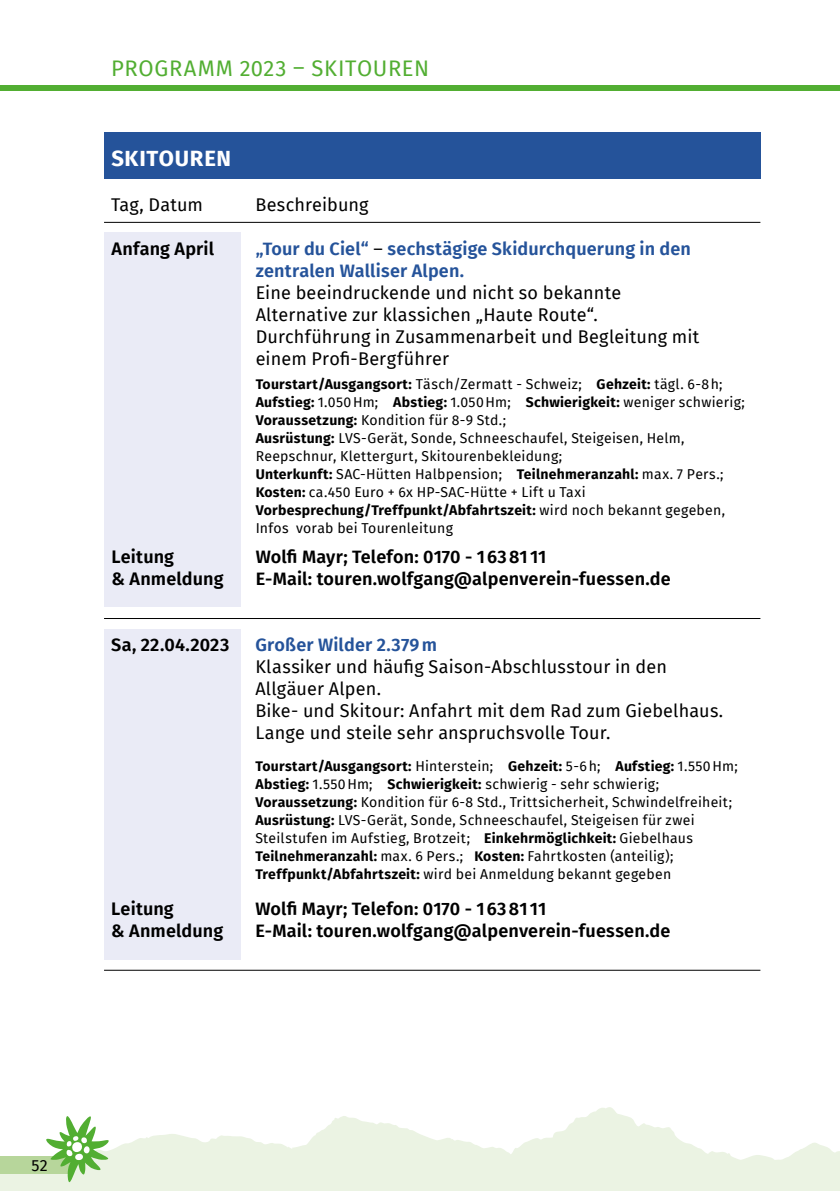
<style>
.page{position:relative;width:840px;height:1191px;background:#fff}
.page>*{position:absolute;margin:0;border:0;box-sizing:border-box;transform-origin:0 0}
.t1{font:22px "Fira Sans";letter-spacing:.03em;color:#52ae32}
.t2{font:700 22px "Fira Sans";letter-spacing:.035em;color:#fff}
.t3{font:18px/22px "Fira Sans";letter-spacing:.01em;color:#000}
.t4{font:600 18px "Fira Sans";letter-spacing:.01em;color:#000}
.t5{font:600 18px/22px "Fira Sans";letter-spacing:.01em;color:#25539a}
.t6{font:16px "Fira Sans";color:#000}
.t7{font:14px/18px "Fira Sans";letter-spacing:.02em;color:#000}
.s1{font-weight:400;color:#000}
.s2{font-weight:700}
</style>
<div class="page">
<svg style="left:0;top:1107px;width:839px;height:84px;fill:#ebf3e3"></svg>
<div style="left:0;top:85px;width:839px;height:6px;background:#52ae32"></div>
<div style="left:0;top:1156px;width:73px;height:17px;background:#b7d69b"></div>
<svg style="left:46px;top:1115px;width:63px;height:67px"></svg>
<div style="left:104px;top:233px;width:137px;height:374px;background:#eaebf6"></div>
<div style="left:104px;top:132px;width:656px;height:46px;background:#25539a"></div>
<hr style="left:104px;top:222px;width:656px;height:1px;background:#000">
<hr style="left:104px;top:618px;width:656px;height:1px;background:#000">
<hr style="left:104px;top:970px;width:656px;height:1px;background:#000">
<div style="left:104px;top:630px;width:136px;height:330px;background:#eaebf6"></div>
<h1 class="t1" style="left:111px;top:52px;width:319px">PROGRAMM 2023 – SKITOUREN</h1>
<h1 class="t2" style="left:111px;top:140px;width:121px">SKITOUREN</h1>
<p class="t3" style="left:111px;top:193px;width:93px">Tag, Datum</p>
<p class="t3" style="left:255px;top:193px;width:115px">Beschreibung</p>
<p class="t4" style="left:111px;top:234px;width:104px">Anfang April</p>
<p class="t5" style="left:255px;top:236px;width:436px">„Tour du Ciel“ <span class="s1">–</span> sechstägige Skidurchquerung in den zentralen Walliser Alpen.</p>
<p class="t3" style="left:255px;top:281px;width:445px">Eine beeindruckende und nicht so bekannte Alternative zur klassichen „Haute Route“.<br>Durchführung in Zusammenarbeit und Begleitung mit einem Profi-Bergführer</p>
<p class="t7" style="left:255px;top:374px;width:490px"><span class="s2">Tourstart/Ausgangsort:</span> Täsch/Zermatt - Schweiz; <span class="s2">Gehzeit:</span> tägl. 6-8h; <span class="s2">Aufstieg:</span> 1.050Hm; <span class="s2">Abstieg:</span> 1.050Hm; <span class="s2">Schwierigkeit:</span> weniger schwierig; <span class="s2">Voraussetzung:</span> Kondition für 8-9 Std.;<br><span class="s2">Ausrüstung:</span> LVS-Gerät, Sonde, Schneeschaufel, Steigeisen, Helm, Reepschnur, Klettergurt, Skitourenbekleidung;<br><span class="s2">Unterkunft:</span> SAC-Hütten Halbpension; <span class="s2">Teilnehmeranzahl:</span> max. 7 Pers.; <span class="s2">Kosten:</span> ca.450 Euro + 6x HP-SAC-Hütte + Lift u Taxi <span class="s2">Vorbesprechung/Treffpunkt/Abfahrtszeit:</span> wird noch bekannt gegeben, Infos vorab bei Tourenleitung</p>
<p class="t4" style="left:111px;top:542px;width:64px">Leitung</p>
<p class="t4" style="left:255px;top:542px;width:292px">Wolfi Mayr; Telefon: 0170 - 16381 11</p>
<p class="t4" style="left:111px;top:564px;width:113px">&amp; Anmeldung</p>
<p class="t4" style="left:255px;top:564px;width:416px">E-Mail: touren.wolfgang@alpenverein-fuessen.de</p>
<p class="t4" style="left:111px;top:630px;width:119px">Sa, 22.04.2023</p>
<p class="t5" style="left:255px;top:632px;width:183px">Großer Wilder 2.379m</p>
<p class="t3" style="left:255px;top:655px;width:469px">Klassiker und häufig Saison-Abschlusstour in den Allgäuer Alpen.<br>Bike- und Skitour: Anfahrt mit dem Rad zum Giebelhaus.<br>Lange und steile sehr anspruchsvolle Tour.</p>
<p class="t7" style="left:255px;top:756px;width:483px"><span class="s2">Tourstart/Ausgangsort:</span> Hinterstein; <span class="s2">Gehzeit:</span> 5-6h; <span class="s2">Aufstieg:</span> 1.550Hm; <span class="s2">Abstieg:</span> 1.550Hm; <span class="s2">Schwierigkeit:</span> schwierig - sehr schwierig; <span class="s2">Voraussetzung:</span> Kondition für 6-8 Std., Trittsicherheit, Schwindelfreiheit; <span class="s2">Ausrüstung:</span> LVS-Gerät, Sonde, Schneeschaufel, Steigeisen für zwei Steilstufen im Aufstieg, Brotzeit; <span class="s2">Einkehrmöglichkeit:</span> Giebelhaus <span class="s2">Teilnehmeranzahl:</span> max. 6 Pers.; <span class="s2">Kosten:</span> Fahrtkosten (anteilig); <span class="s2">Treffpunkt/Abfahrtszeit:</span> wird bei Anmeldung bekannt gegeben</p>
<p class="t4" style="left:111px;top:894px;width:64px">Leitung</p>
<p class="t4" style="left:255px;top:894px;width:292px">Wolfi Mayr; Telefon: 0170 - 16381 11</p>
<p class="t4" style="left:111px;top:916px;width:113px">&amp; Anmeldung</p>
<p class="t4" style="left:255px;top:916px;width:416px">E-Mail: touren.wolfgang@alpenverein-fuessen.de</p>
<p class="t6" style="left:31px;top:1153px;width:18px">52</p>
</div>
